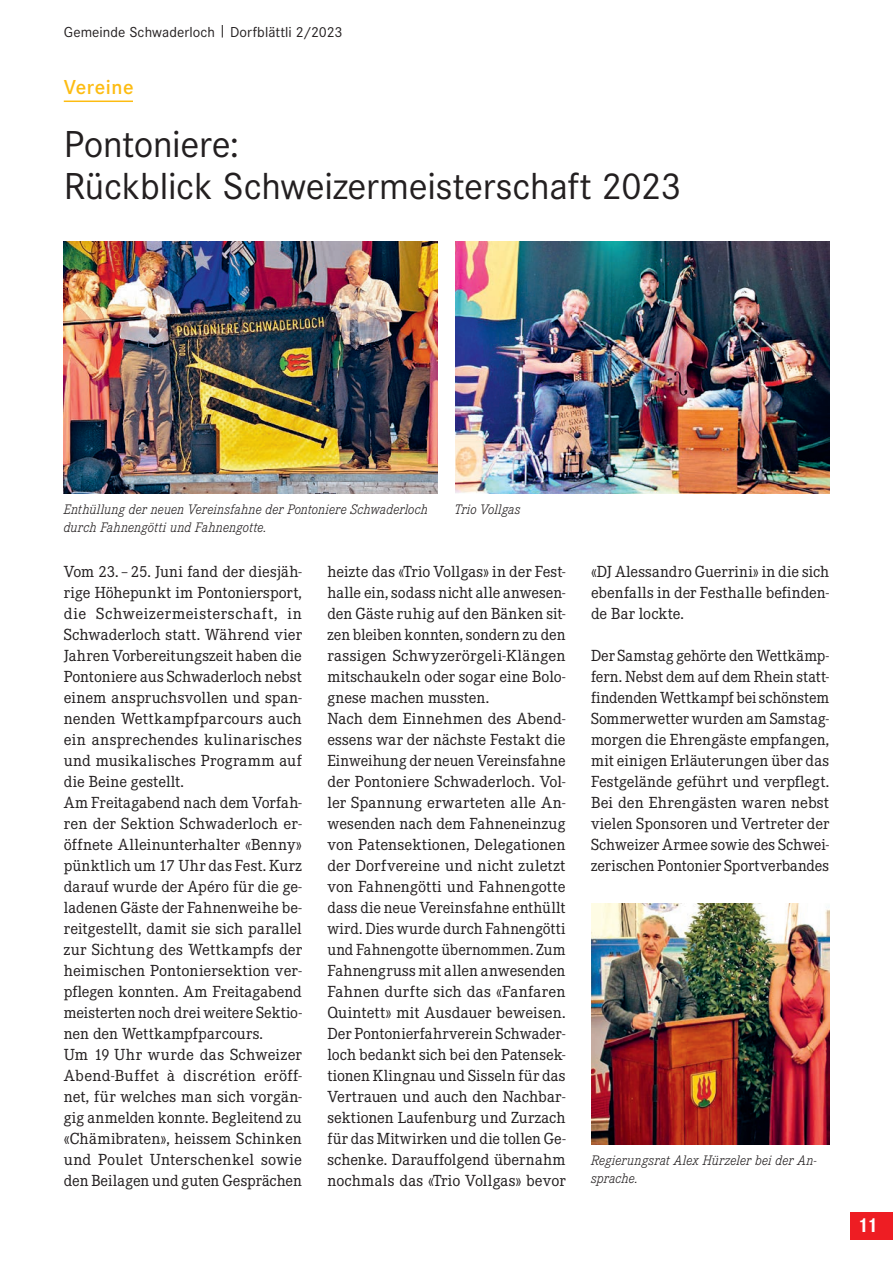
<style>
.page{position:relative;width:893px;height:1263px;background:#fff}
.page>*{position:absolute;margin:0;border:0;box-sizing:border-box;transform-origin:0 0}
.t1{font:39px/42px "Corporate S";letter-spacing:-.01em;color:#231f20}
.t2{font:600 21px "Corporate S";letter-spacing:.025em;color:#fdbc12}
.t3{font:700 21px "Corporate S";color:#fff}
.t4{font:15.75px/21px "Corporate EBQ";letter-spacing:.005em;color:#231f20}
.t5{font:15px "Corporate S";letter-spacing:.005em;color:#231f20}
.t6{font:italic 300 13.5px/18px "Corporate EBQ";letter-spacing:.005em;color:#231f20}
</style>
<div class="page">
<div style="left:850px;top:1212px;width:43px;height:27px;background:#ee1d23"></div>
<hr style="left:64px;top:101px;width:69px;height:1px;background:#fdbc12">
<img style="left:64px;top:241px;width:374px;height:252px">
<img style="left:455px;top:241px;width:374px;height:252px">
<img style="left:591px;top:903px;width:238px;height:241px">
<p class="t5" style="left:64px;top:23px;width:280px">Gemeinde Schwaderloch | Dorfblättli 2/2023</p>
<h2 class="t2" style="left:64px;top:75px;width:71px">Vereine</h2>
<h1 class="t1" style="left:64px;top:123px;width:619px">Pontoniere:<br>Rückblick Schweizermeisterschaft 2023</h1>
<p class="t6" style="left:64px;top:501px;width:366px">Enthüllung der neuen Vereinsfahne der Pontoniere Schwaderloch durch Fahnengötti und Fahnengotte.</p>
<p class="t6" style="left:455px;top:501px;width:67px">Trio Vollgas</p>
<p class="t4" style="left:64px;top:561px;width:240px">Vom 23.–25. Juni fand der diesjäh&shy;rige Höhepunkt im Pontoniersport, die Schweizermeisterschaft, in Schwaderloch statt. Während vier Jahren Vorbereitungszeit haben die Pontoniere aus Schwaderloch nebst einem anspruchsvollen und span&shy;nenden Wettkampfparcours auch ein ansprechendes kulinarisches und musikalisches Programm auf die Beine gestellt.<br>Am Freitagabend nach dem Vorfah&shy;ren der Sektion Schwaderloch er&shy;öffnete Alleinunterhalter «Benny» pünktlich um 17 Uhr das Fest. Kurz darauf wurde der Apéro für die ge&shy;ladenen Gäste der Fahnenweihe be&shy;reitgestellt, damit sie sich parallel zur Sichtung des Wettkampfs der heimischen Pontoniersektion ver&shy;pflegen konnten. Am Freitagabend meisterten noch drei weitere Sektio&shy;nen den Wettkampfparcours.<br>Um 19 Uhr wurde das Schweizer Abend-Buffet à discrétion eröff&shy;net, für welches man sich vorgän&shy;gig anmelden konnte. Begleitend zu «Chämibraten», heissem Schinken und Poulet Unterschenkel sowie den Beilagen und guten Gesprächen</p>
<p class="t4" style="left:327px;top:561px;width:240px">heizte das «Trio Vollgas» in der Fest&shy;halle ein, sodass nicht alle anwesen&shy;den Gäste ruhig auf den Bänken sit&shy;zen bleiben konnten, sondern zu den rassigen Schwyzerörgeli-Klängen mitschaukeln oder sogar eine Bolo&shy;gnese machen mussten.<br>Nach dem Einnehmen des Abend&shy;essens war der nächste Festakt die Einweihung der neuen Vereinsfahne der Pontoniere Schwaderloch. Vol&shy;ler Spannung erwarteten alle An&shy;wesenden nach dem Fahneneinzug von Patensektionen, Delegationen der Dorfvereine und nicht zuletzt von Fahnengötti und Fahnengotte dass die neue Vereinsfahne enthüllt wird. Dies wurde durch Fahnengötti und Fahnengotte übernommen. Zum Fahnengruss mit allen anwesenden Fahnen durfte sich das «Fanfaren Quintett» mit Ausdauer beweisen.<br>Der Pontonierfahrverein Schwader&shy;loch bedankt sich bei den Patensek&shy;tionen Klingnau und Sisseln für das Vertrauen und auch den Nachbar&shy;sektionen Laufenburg und Zurzach für das Mitwirken und die tollen Ge&shy;schenke. Darauffolgend übernahm nochmals das «Trio Vollgas» bevor</p>
<p class="t4" style="left:591px;top:561px;width:240px;text-align:justify">«DJ Alessandro Guerrini» in die sich ebenfalls in der Festhalle befinden&shy;de Bar lockte.</p>
<p class="t4" style="left:591px;top:645px;width:240px;text-align:justify">Der Samstag gehörte den Wettkämp&shy;fern. Nebst dem auf dem Rhein statt&shy;findenden Wettkampf bei schönstem Sommerwetter wurden am Samstag&shy;morgen die Ehrengäste empfangen, mit einigen Erläuterungen über das Festgelände geführt und verpflegt.<br>Bei den Ehrengästen waren nebst vielen Sponsoren und Vertreter der Schweizer Armee sowie des Schwei&shy;zerischen Pontonier Sportverbandes</p>
<p class="t6" style="left:591px;top:1152px;width:227px">Regierungsrat Alex Hürzeler bei der An&shy;sprache.</p>
<h2 class="t3" style="left:857px;top:1213px;width:23px">11</h2>
</div>
